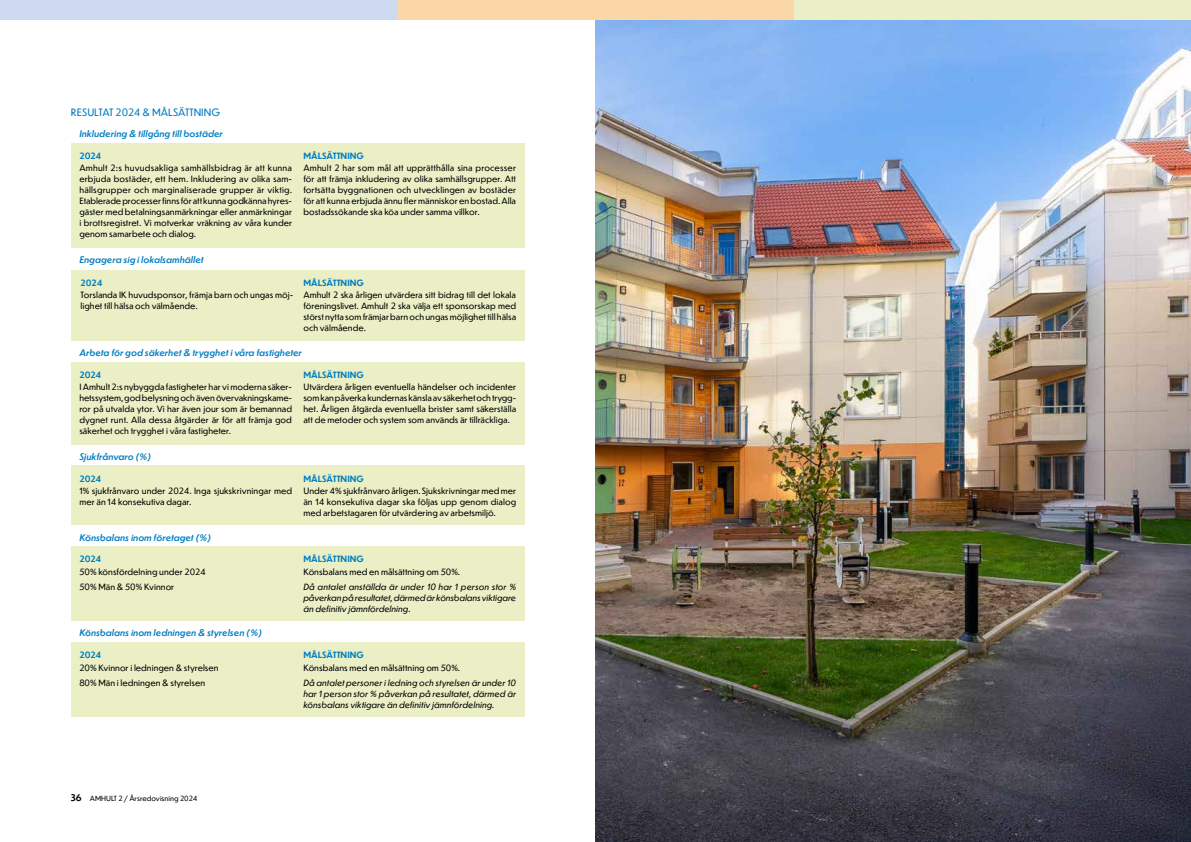
<style>
.page{position:relative;width:1191px;height:842px;background:#fff}
.page>*{position:absolute;margin:0;border:0;box-sizing:border-box;transform-origin:0 0}
.t1{font:10px "Dunbar Text";color:#007dc3}
.t2{font:italic 500 9px "Dunbar Text";color:#007dc3}
.t3{font:8.5px/11px "Dunbar Text";color:#000;text-align:justify}
.t4{font:italic 8.5px/11px "Dunbar Text";color:#000;text-align:justify}
.t5{font:700 8.5px "Dunbar Text";color:#007dc3}
.t6{font:7px "Dunbar Text";color:#000}
.s1{font-weight:700;font-size:9px}
</style>
<div class="page">
<img style="left:595px;top:20px;width:596px;height:822px">
<div style="left:794px;top:0;width:397px;height:20px;background:#eaefc5"></div>
<div style="left:397px;top:0;width:397px;height:20px;background:#fbd7a7"></div>
<div style="left:0;top:0;width:397px;height:20px;background:#cddaf0"></div>
<div style="left:71px;top:143px;width:453px;height:105px;background:#eaefc5"></div>
<div style="left:71px;top:270px;width:453px;height:71px;background:#eaefc5"></div>
<div style="left:71px;top:362px;width:453px;height:82px;background:#eaefc5"></div>
<div style="left:71px;top:465px;width:453px;height:60px;background:#eaefc5"></div>
<div style="left:71px;top:546px;width:453px;height:75px;background:#eaefc5"></div>
<div style="left:71px;top:642px;width:453px;height:75px;background:#eaefc5"></div>
<p class="t1" style="left:71px;top:105px;width:151px">RESULTAT 2024 &amp; MÅLSÄTTNING</p>
<p class="t5" style="left:79px;top:150px;width:23px">2024</p>
<p class="t3" style="left:79px;top:162px;width:214px">Amhult 2:s huvudsakliga samhällsbidrag är att kunna erbjuda bostäder, ett hem. Inkludering av olika sam&shy;hällsgrupper och marginaliserade grupper är viktig.<br>Etablerade processer finns för att kunna godkänna hyres&shy;gäster med betalningsanmärkningar eller anmärkningar i brottsregistret. Vi motverkar vräkning av våra kunder genom samarbete och dialog.</p>
<p class="t2" style="left:79px;top:127px;width:145px">Inkludering &amp; tillgång till bostäder</p>
<p class="t2" style="left:79px;top:254px;width:126px">Engagera sig i lokalsamhället</p>
<p class="t5" style="left:81px;top:276px;width:23px">2024</p>
<p class="t3" style="left:81px;top:289px;width:214px">Torslanda IK huvudsponsor, främja barn och ungas möj&shy;lighet till hälsa och välmående.</p>
<p class="t5" style="left:303px;top:150px;width:62px">MÅLSÄTTNING</p>
<p class="t3" style="left:303px;top:162px;width:214px">Amhult 2 har som mål att upprätthålla sina processer för att främja inkludering av olika samhällsgrupper. Att fortsätta byggnationen och utvecklingen av bostäder för att kunna erbjuda ännu fler människor en bostad. Alla bostadssökande ska köa under samma villkor.</p>
<p class="t5" style="left:303px;top:276px;width:62px">MÅLSÄTTNING</p>
<p class="t3" style="left:303px;top:289px;width:214px">Amhult 2 ska årligen utvärdera sitt bidrag till det lokala föreningslivet. Amhult 2 ska välja ett sponsorskap med störst nytta som främjar barn och ungas möjlighet till hälsa och välmående.</p>
<p class="t2" style="left:79px;top:346px;width:224px">Arbeta för god säkerhet &amp; trygghet i våra fastigheter</p>
<p class="t5" style="left:79px;top:369px;width:23px">2024</p>
<p class="t3" style="left:79px;top:381px;width:214px">I Amhult 2:s nybyggda fastigheter har vi moderna säker&shy;hetssystem, god belysning och även övervakningskame&shy;ror på utvalda ytor. Vi har även jour som är bemannad dygnet runt. Alla dessa åtgärder är för att främja god säkerhet och trygghet i våra fastigheter.</p>
<p class="t2" style="left:79px;top:450px;width:73px">Sjukfrånvaro (%)</p>
<p class="t5" style="left:79px;top:472px;width:23px">2024</p>
<p class="t3" style="left:79px;top:485px;width:214px">1% sjukfrånvaro under 2024. Inga sjukskrivningar med mer än 14 konsekutiva dagar.</p>
<p class="t2" style="left:79px;top:531px;width:133px">Könsbalans inom företaget (%)</p>
<p class="t5" style="left:79px;top:553px;width:23px">2024</p>
<p class="t3" style="left:79px;top:564px;width:128px;line-height:15.2px">50% könsfördelning under 2024<br>50% Män &amp; 50% Kvinnor</p>
<p class="t2" style="left:79px;top:626px;width:184px">Könsbalans inom ledningen &amp; styrelsen (%)</p>
<p class="t5" style="left:79px;top:649px;width:23px">2024</p>
<p class="t3" style="left:79px;top:659px;width:141px;line-height:15.2px">20% Kvinnor i ledningen &amp; styrelsen<br>80% Män i ledningen &amp; styrelsen</p>
<p class="t5" style="left:303px;top:369px;width:62px">MÅLSÄTTNING</p>
<p class="t3" style="left:303px;top:381px;width:214px">Utvärdera årligen eventuella händelser och incidenter som kan påverka kundernas känsla av säkerhet och trygg&shy;het. Årligen åtgärda eventuella brister samt säkerställa att de metoder och system som används är tillräckliga.</p>
<p class="t5" style="left:303px;top:472px;width:62px">MÅLSÄTTNING</p>
<p class="t3" style="left:303px;top:485px;width:214px">Under 4% sjukfrånvaro årligen. Sjukskrivningar med mer än 14 konsekutiva dagar ska följas upp genom dialog med arbetstagaren för utvärdering av arbetsmiljö.</p>
<p class="t5" style="left:303px;top:553px;width:62px">MÅLSÄTTNING</p>
<p class="t3" style="left:303px;top:566px;width:158px">Könsbalans med en målsättning om 50%.</p>
<p class="t4" style="left:303px;top:581px;width:214px">Då antalet anställda är under 10 har 1 person stor % påverkan på resultatet, därmed är könsbalans viktigare än definitiv jämnfördelning.</p>
<p class="t5" style="left:303px;top:649px;width:62px">MÅLSÄTTNING</p>
<p class="t3" style="left:303px;top:662px;width:158px">Könsbalans med en målsättning om 50%.</p>
<p class="t4" style="left:303px;top:677px;width:214px">Då antalet personer i ledning och styrelsen är under 10 har 1 person stor % påverkan på resultatet, därmed är könsbalans viktigare än definitiv jämnfördelning.</p>
<p class="t6" style="left:71px;top:793px;width:128px"><span class="s1">36</span> AMHULT 2 / Årsredovisning 2024</p>
</div>
